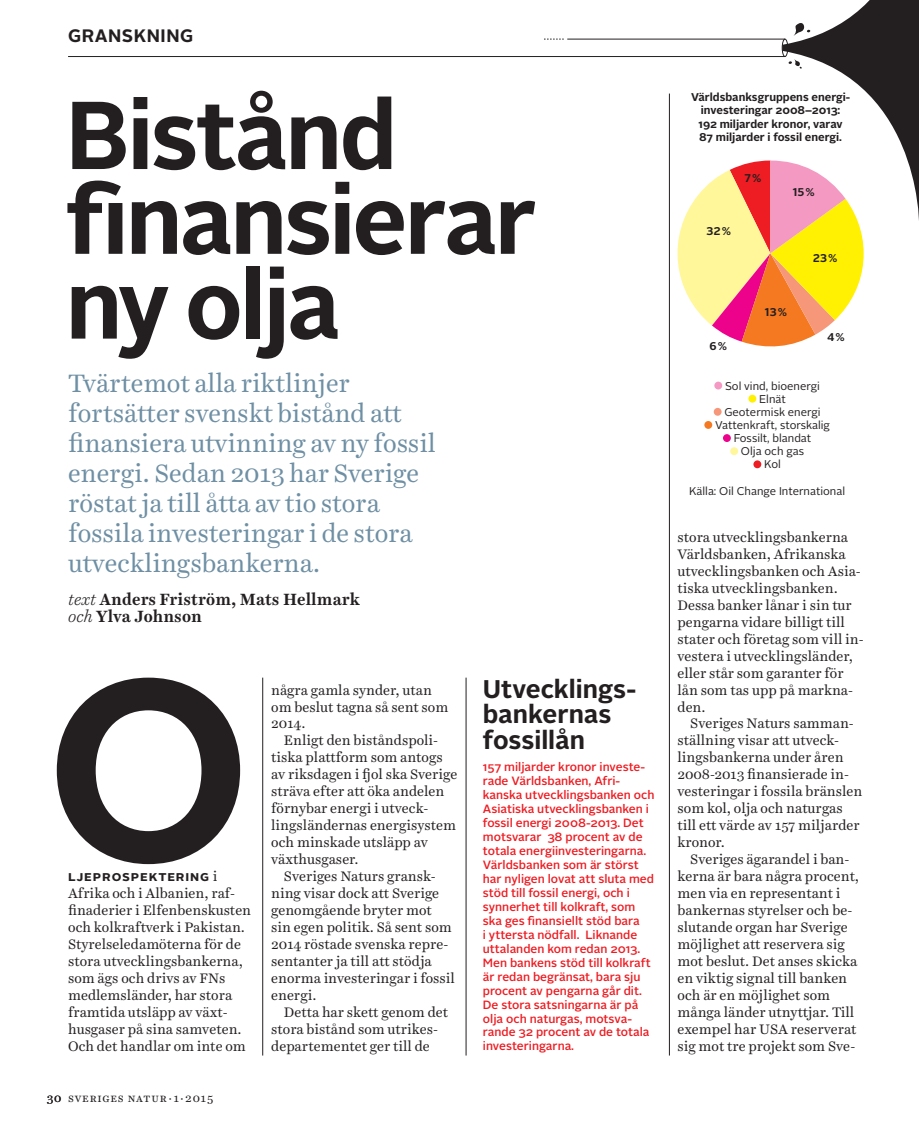
<style>
.page{position:relative;width:919px;height:1127px;background:#fff}
.page>*{position:absolute;margin:0;border:0;box-sizing:border-box;transform-origin:0 0}
.största_rubrik{font:700 96px/84.8px "Alright Sans";color:#231f20}
.t1{font:25.5px/30px "Harriet Text";letter-spacing:-.005em;color:#6e8fa4}
.fråga{font:700 25.5px/25.3px "Alright Sans";letter-spacing:-.005em;color:#231f20}
.t2{font:700 18px "Alright Sans";letter-spacing:.03em;color:#231f20}
.t3{font:700 16.5px/16.5px "Harriet Text";letter-spacing:.005em;color:#231f20}
.bröd_indr{font:13.95px/17px "Harriet Text";color:#231f20}
.sångspalt{font:500 12px/14px "Alright Sans";color:#ee1d23}
.t4{font:12px "Harriet Text";letter-spacing:.07em;color:#231f20}
.bildtext{font:700 11.25px/13.2px "Alright Sans";color:#231f20;text-align:center}
.bildtext-2{font:11.25px "Alright Sans";color:#231f20}
.s1{font-weight:300;font-style:italic}
.s2{font-family:"Alright Sans";font-weight:700}
</style>
<div class="page">
<hr style="left:68px;top:56px;width:716px;height:1px;background:#231f20">
<hr style="left:567px;top:39px;width:217px;height:1px;background:#231f20">
<svg style="left:544px;top:39px;width:19px;height:1px"></svg>
<hr style="left:262px;top:677px;width:1px;height:378px;background:#231f20">
<hr style="left:466px;top:677px;width:1px;height:378px;background:#231f20">
<hr style="left:669px;top:94px;width:1px;height:961px;background:#231f20">
<svg style="left:57px;top:677px;width:183px;height:187px"></svg>
<svg style="left:666px;top:0;width:252px;height:350px"></svg>
<div style="left:714px;top:382px;width:8px;height:7px;background:#f499c2;border-radius:50%"></div>
<div style="left:748px;top:395px;width:8px;height:8px;background:#fff101;border-radius:50%"></div>
<div style="left:713px;top:408px;width:8px;height:8px;background:#f6977a;border-radius:50%"></div>
<div style="left:704px;top:421px;width:8px;height:8px;background:#f47921;border-radius:50%"></div>
<div style="left:723px;top:434px;width:7px;height:8px;background:#ed028c;border-radius:50%"></div>
<div style="left:730px;top:447px;width:8px;height:8px;background:#fff79a;border-radius:50%"></div>
<div style="left:753px;top:460px;width:8px;height:8px;background:#ee1d23;border-radius:50%"></div>
<p class="t2" style="left:68px;top:23px;width:127px">GRANSKNING</p>
<p class="största_rubrik" style="left:66px;top:94px;width:472px">Bistånd finansierar ny olja</p>
<p class="t1" style="left:68px;top:368px;width:369px">Tvärtemot alla riktlinjer fortsätter svenskt bistånd att finansiera utvinning av ny fossil energi. Sedan 2013 har Sverige röstat ja till åtta av tio stora fossila investeringar i de stora utvecklingsbankerna.</p>
<p class="t3" style="left:68px;top:591px;width:293px"><span class="s1">text</span> Anders Friström, Mats Hellmark <span class="s1">och</span> Ylva Johnson</p>
<p class="bröd_indr" style="left:68px;top:867px;width:184px"><span class="s2">ljeprospektering</span> i<br>Afrika och i Albanien, raf&shy;finaderier i Elfenbenskusten och kolkraftverk i Pakistan.<br>Styrelseledamöterna för de stora utvecklingsbankerna, som ägs och drivs av FNs medlemsländer, har stora framtida utsläpp av växt&shy;husgaser på sina samveten.<br>Och det handlar om inte om</p>
<p class="t4" style="left:47px;top:1090px;width:16px">30</p>
<p class="t4" style="left:68px;top:1090px;width:147px">sveriges natur ·1·2015</p>
<p class="bröd_indr" style="left:271px;top:681px;width:178px">några gamla synder, utan om beslut tagna så sent som<br>2014.</p>
<p class="bröd_indr" style="left:271px;top:732px;width:187px;text-indent:13px">Enligt den biståndspoli&shy;tiska plattform som antogs av riksdagen i fjol ska Sverige sträva efter att öka andelen förnybar energi i utveck&shy;lingsländernas energisystem och minskade utsläpp av växthusgaser.</p>
<p class="bröd_indr" style="left:271px;top:867px;width:185px;text-indent:13px">Sveriges Naturs gransk&shy;ning visar dock att Sverige genomgående bryter mot sin egen politik. Så sent som<br>2014 röstade svenska repre&shy;sentanter ja till att stödja enorma investeringar i fossil energi.</p>
<p class="bröd_indr" style="left:271px;top:1003px;width:178px;text-indent:13px">Detta har skett genom det stora bistånd som utrikes&shy;departementet ger till de</p>
<p class="fråga" style="left:483px;top:676px;width:155px">Utvecklings&shy;bankernas fossillån</p>
<p class="sångspalt" style="left:483px;top:760px;width:173px">157 miljarder kronor investe&shy;rade Världsbanken, Afri&shy;kanska utvecklingsbanken och<br>Asiatiska utvecklingsbanken i fossil energi 2008-2013. Det motsvarar 38 procent av de totala energiinvesteringarna.</p>
<p class="sångspalt" style="left:483px;top:858px;width:173px">Världsbanken som är störst har nyligen lovat att sluta med stöd till fossil energi, och i synnerhet till kolkraft, som ska ges finansiellt stöd bara<br>i yttersta nödfall. Liknande uttalanden kom redan 2013.<br>Men bankens stöd till kolkraft är redan begränsat, bara sju procent av pengarna går dit.<br>De stora satsningarna är på olja och naturgas, motsva&shy;rande 32 procent av de totala investeringarna.</p>
<p class="bildtext" style="left:691px;top:91px;width:160px">Världsbanksgruppens energi&shy;investeringar 2008–2013:</p>
<p class="bildtext" style="left:698px;top:117px;width:145px;text-align:left">192 miljarder kronor, varav<br>87 miljarder i fossil energi.</p>
<p class="bildtext" style="left:744px;top:172px;width:18px">7 %</p>
<p class="bildtext" style="left:706px;top:224px;width:26px">32 %</p>
<p class="bildtext" style="left:792px;top:186px;width:24px">15 %</p>
<p class="bildtext" style="left:812px;top:251px;width:26px">23 %</p>
<p class="bildtext" style="left:709px;top:339px;width:19px">6 %</p>
<p class="bildtext" style="left:764px;top:305px;width:24px">13 %</p>
<p class="bildtext" style="left:827px;top:330px;width:19px">4 %</p>
<p class="bildtext-2" style="left:725px;top:378px;width:96px">Sol vind, bioenergi</p>
<p class="bildtext-2" style="left:759px;top:391px;width:28px">Elnät</p>
<p class="bildtext-2" style="left:724px;top:404px;width:98px">Geotermisk energi</p>
<p class="bildtext-2" style="left:715px;top:417px;width:116px">Vattenkraft, storskalig</p>
<p class="bildtext-2" style="left:733px;top:430px;width:79px">Fossilt, blandat</p>
<p class="bildtext-2" style="left:740px;top:444px;width:65px">Olja och gas</p>
<p class="bildtext-2" style="left:764px;top:457px;width:18px">Kol</p>
<p class="bildtext-2" style="left:689px;top:483px;width:157px">Källa: Oil Change International</p>
<p class="bröd_indr" style="left:677px;top:528px;width:187px">stora utvecklingsbankerna<br>Världsbanken, Afrikanska utvecklingsbanken och Asia&shy;tiska utvecklingsbanken.<br>Dessa banker lånar i sin tur pengarna vidare billigt till stater och företag som vill in&shy;vestera i utvecklingsländer, eller står som garanter för lån som tas upp på markna&shy;den.</p>
<p class="bröd_indr" style="left:677px;top:715px;width:186px;text-indent:13px">Sveriges Naturs samman&shy;ställning visar att utveck&shy;lingsbankerna under åren<br>2008-2013 finansierade in&shy;vesteringar i fossila bränslen som kol, olja och naturgas till ett värde av 157 miljarder kronor.</p>
<p class="bröd_indr" style="left:677px;top:850px;width:183px;text-indent:13px">Sveriges ägarandel i ban&shy;kerna är bara några procent, men via en representant i bankernas styrelser och be&shy;slutande organ har Sverige möjlighet att reservera sig mot beslut. Det anses skicka en viktig signal till banken och är en möjlighet som många länder utnyttjar. Till exempel har USA reserverat sig mot tre projekt som Sve-</p>
</div>
